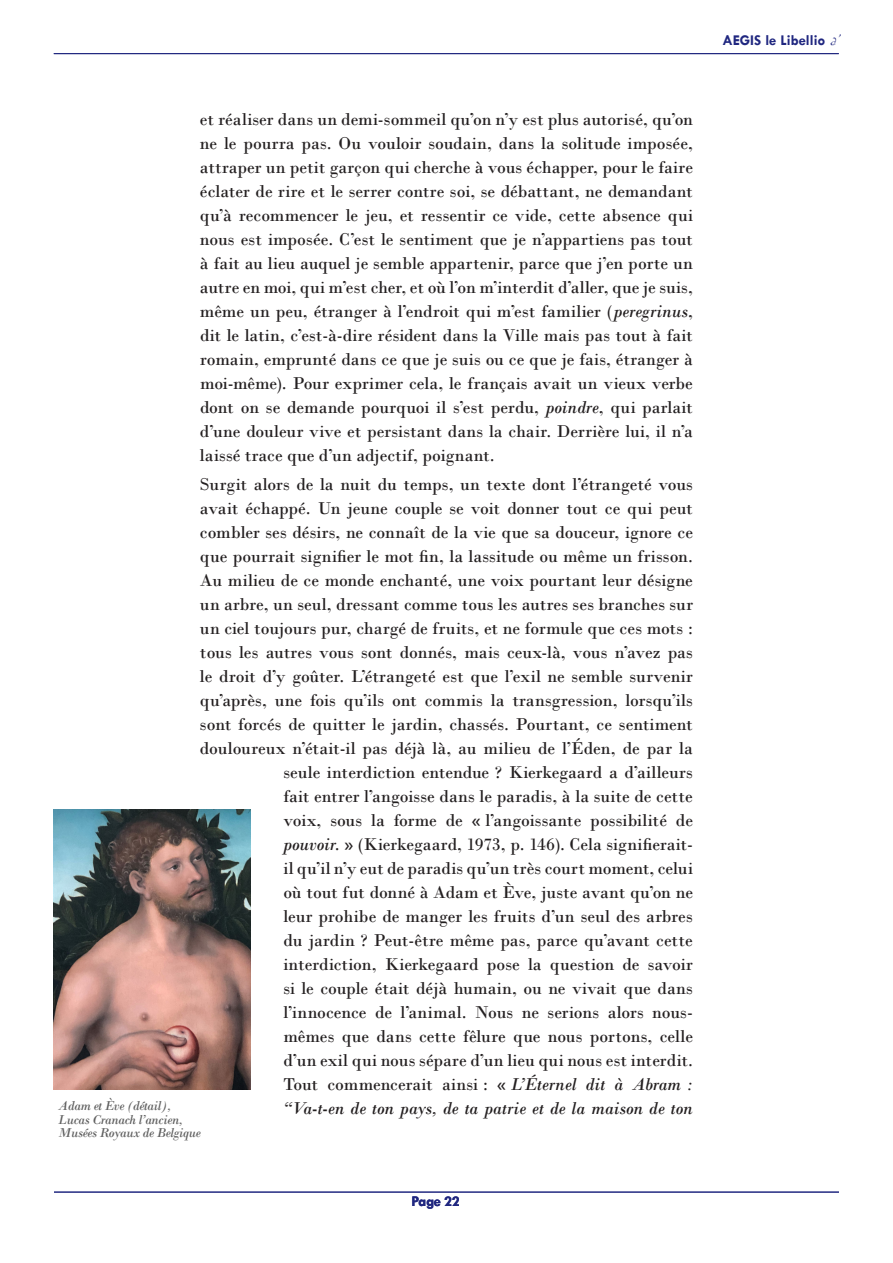
<style>
.page{position:relative;width:893px;height:1263px;background:#fff}
.page>*{position:absolute;margin:0;border:0;box-sizing:border-box;transform-origin:0 0}
.Article_-_Texte{font:18px/24px "Bodoni";color:#231f20;text-align:justify}
.Article_-_Texte-2{font:italic 18px "Bodoni";color:#231f20}
.t1{font:700 15px "Tw Cen";color:#202780}
.Article_-_Légendes_p{font:italic 13.5px "Bodoni";letter-spacing:-.025em;color:#5f5f5f}
.s1{font-style:italic}
.s2{font-family:"French Script";font-weight:400;font-style:italic;font-size:16.5px}
</style>
<div class="page">
<hr style="left:54px;top:1192px;width:785px;height:1px;background:#202780">
<hr style="left:54px;top:53px;width:785px;height:1px;background:#202780">
<img style="left:54px;top:809px;width:196px;height:280px">
<p class="Article_-_Texte" style="left:200px;top:107px;width:495px">et réaliser dans un demi-sommeil qu’on n’y est plus autorisé, qu’on ne le pourra pas. Ou vouloir soudain, dans la solitude imposée, attraper un petit garçon qui cherche à vous échapper, pour le faire éclater de rire et le serrer contre soi, se débattant, ne demandant qu’à recommencer le jeu, et ressentir ce vide, cette absence qui nous est imposée. C’est le sentiment que je n’appartiens pas tout à fait au lieu auquel je semble appartenir, parce que j’en porte un autre en moi, qui m’est cher, et où l’on m’interdit d’aller, que je suis, même un peu, étranger à l’endroit qui m’est familier (<span class="s1">peregrinus</span>, dit le latin, c’est-à-dire résident dans la Ville mais pas tout à fait romain, emprunté dans ce que je suis ou ce que je fais, étranger à moi-même). Pour exprimer cela, le français avait un vieux verbe dont on se demande pourquoi il s’est perdu, <span class="s1">poindre</span>, qui parlait d’une douleur vive et persistant dans la chair. Derrière lui, il n’a laissé trace que d’un adjectif, poignant.</p>
<p class="Article_-_Texte" style="left:200px;top:472px;width:495px;text-align:right">Surgit alors de la nuit du temps, un texte dont l’étrangeté vous avait échappé. Un jeune couple se voit donner tout ce qui peut combler ses désirs, ne connaît de la vie que sa douceur, ignore ce que pourrait signifier le mot fin, la lassitude ou même un frisson.<br>Au milieu de ce monde enchanté, une voix pourtant leur désigne un arbre, un seul, dressant comme tous les autres ses branches sur un ciel toujours pur, chargé de fruits, et ne formule que ces mots : tous les autres vous sont donnés, mais ceux-là, vous n’avez pas le droit d’y goûter. L’étrangeté est que l’exil ne semble survenir qu’après, une fois qu’ils ont commis la transgression, lorsqu’ils sont forcés de quitter le jardin, chassés. Pourtant, ce sentiment douloureux n’était-il pas déjà là, au milieu de l’Éden, de par la seule interdiction entendue ? Kierkegaard a d’ailleurs<br>fait entrer l’angoisse dans le paradis, à la suite de cette<br>voix, sous la forme de « l’angoissante possibilité de<br><span class="s1">pouvoir</span>. » (Kierkegaard, 1973, p. 146). Cela signifierait-<br>il qu’il n’y eut de paradis qu’un très court moment, celui<br>où tout fut donné à Adam et Ève, juste avant qu’on ne<br>leur prohibe de manger les fruits d’un seul des arbres<br>du jardin ? Peut-être même pas, parce qu’avant cette interdiction, Kierkegaard pose la question de savoir<br>si le couple était déjà humain, ou ne vivait que dans l’innocence de l’animal. Nous ne serions alors nous-<br>mêmes que dans cette fêlure que nous portons, celle<br>d’un exil qui nous sépare d’un lieu qui nous est interdit.<br>Tout commencerait ainsi : « <span class="s1">L’Éternel dit à Abram :</span></p>
<p class="Article_-_Légendes_p" style="left:58px;top:1098px;width:114px">Adam et Ève (détail),</p>
<p class="Article_-_Texte-2" style="left:284px;top:1098px;width:411px">“Va-t-en de ton pays, de ta patrie et de la maison de ton</p>
<p class="Article_-_Légendes_p" style="left:58px;top:1111px;width:126px">Lucas Cranach l’ancien,</p>
<p class="Article_-_Légendes_p" style="left:58px;top:1125px;width:144px">Musées Royaux de Belgique</p>
<p class="t1" style="left:412px;top:1192px;width:50px">Page 22</p>
<p class="t1" style="left:722px;top:31px;width:124px">AEGIS le Libellio <span class="s2">d’</span></p>
</div>
